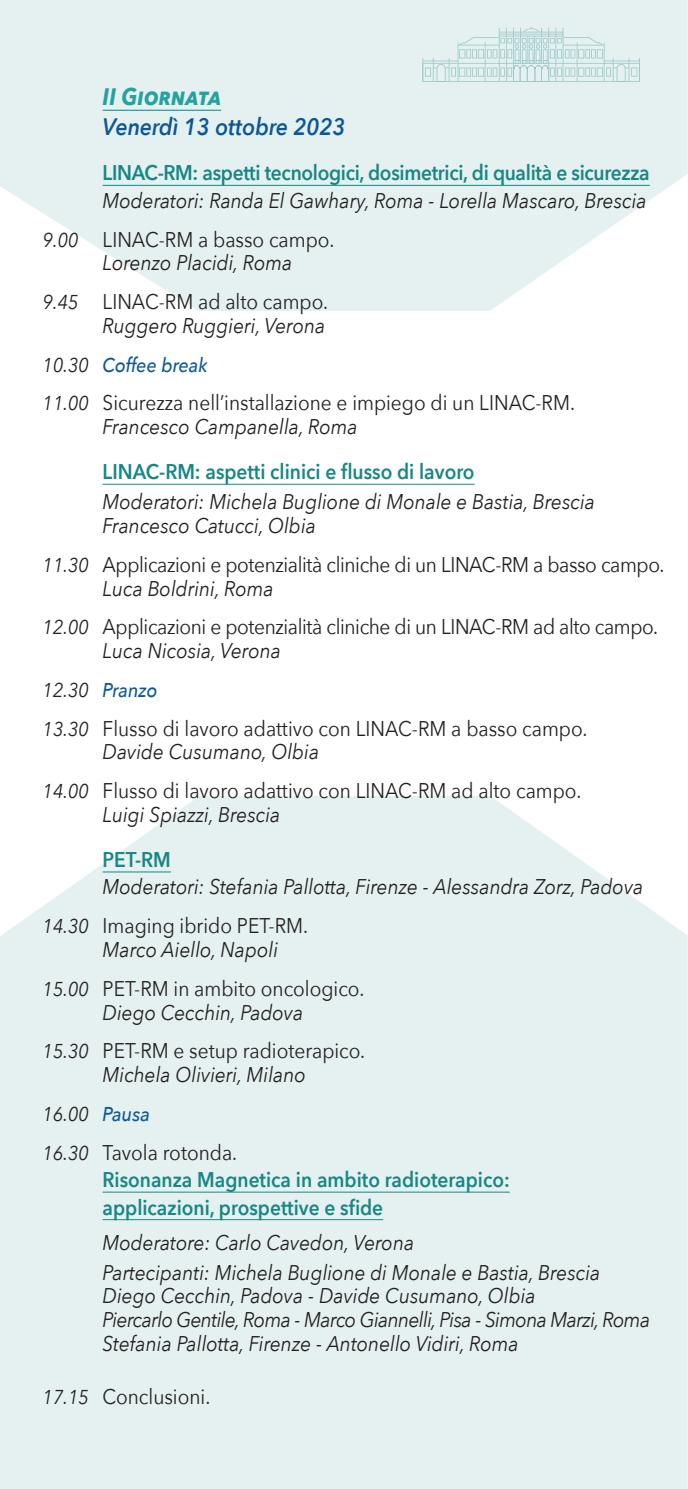
<style>
.page{position:relative;width:688px;height:1489px;background:#fff}
.page>*{position:absolute;margin:0;border:0;box-sizing:border-box;transform-origin:0 0}
.t1{font:italic 600 23.75px "Avenir Next";color:#0b5897;scale:.9 1}
.t2{font:italic 700 23.75px "Avenir Next";color:#24a29e;scale:.9 1}
.t3{font:italic 21.25px/23.8px "Avenir Next";color:#231f20;scale:.9 1}
.t4{font:21.25px/38.8px "Avenir Next";color:#231f20;scale:.9 1}
.t5{font:600 21.25px/27.5px "Avenir Next";color:#168784;scale:.9 1}
.t6{font:21.25px/23.8px "Avenir Next";letter-spacing:-.02em;color:#231f20;scale:.9 1}
.t7{font:italic 500 20px "Avenir Next";color:#0b5897;scale:.9 1}
.t8{font:italic 20px "Avenir Next";color:#231f20;scale:.9 1}
.s1{font-size:20px}
.s2{font-style:normal}
.s3{font-style:italic}
.s4{font-style:italic;font-size:20px}
.s5{font-weight:400;color:#231f20}
.s6{font-weight:500;color:#0b5897}
.s7{font-weight:400;font-style:italic;font-size:20px;color:#231f20}
</style>
<div class="page">
<svg style="left:0;top:0;width:687px;height:311px;background:#e8f1f1"></svg>
<div style="left:0;top:796px;width:687px;height:692px;background:#e5f0f0"></div>
<svg style="left:422px;top:27px;width:217px;height:55px;background:#d5e7e7"></svg>
<hr style="left:103px;top:110px;width:118px;height:1px;background:#24a29e">
<hr style="left:103px;top:185px;width:546px;height:1px;background:#168784">
<hr style="left:103px;top:484px;width:371px;height:1px;background:#168784">
<hr style="left:103px;top:871px;width:68px;height:1px;background:#168784">
<hr style="left:103px;top:1191px;width:406px;height:1px;background:#168784">
<hr style="left:103px;top:1219px;width:280px;height:1px;background:#168784">
<p class="t2" style="left:103px;top:76px;width:133px">II Giornata</p>
<p class="t1" style="left:103px;top:107px;width:271px">Venerdì 13 ottobre 2023</p>
<p class="t5" style="left:103px;top:159px;width:609px">LINAC-RM: aspetti tecnologici, dosimetrici, di qualità e sicurezza</p>
<p class="t3" style="left:43px;top:180px;width:672px;line-height:38.8px;text-indent:60px">Moderatori: Randa El Gawhary, Roma - Lorella Mascaro, Brescia<br><span class="s1">9.00</span> <span class="s2">LINAC-RM a basso campo.</span></p>
<p class="t4" style="left:43px;top:243px;width:319px;text-indent:60px"><span class="s3">Lorenzo Placidi, Roma<br></span><span class="s4">9.45</span> LINAC-RM ad alto campo.</p>
<p class="t3" style="left:103px;top:313px;width:249px">Ruggero Ruggieri, Verona</p>
<p class="t7" style="left:43px;top:348px;width:185px"><span class="s5">10.30</span> Coffee break</p>
<p class="t4" style="left:103px;top:390px;width:526px;line-height:23.8px;text-indent:-60px"><span class="s4">11.00</span> Sicurezza nell’installazione e impiego di un LINAC-RM.<br><span class="s3">Francesco Campanella, Roma</span></p>
<p class="t5" style="left:103px;top:457px;width:415px">LINAC-RM: aspetti clinici e flusso di lavoro</p>
<p class="t3" style="left:103px;top:489px;width:548px">Moderatori: Michela Buglione di Monale e Bastia, Brescia<br>Francesco Catucci, Olbia</p>
<p class="t6" style="left:103px;top:551px;width:625px;text-indent:-60px"><span class="s4">11.30</span> Applicazioni e potenzialità cliniche di un LINAC-RM a basso campo.<br><span class="s3">Luca Boldrini, Roma</span></p>
<p class="t6" style="left:103px;top:614px;width:618px;text-indent:-60px"><span class="s4">12.00</span> Applicazioni e potenzialità cliniche di un LINAC-RM ad alto campo.<br><span class="s3">Luca Nicosia, Verona</span></p>
<p class="t7" style="left:43px;top:673px;width:129px"><span class="s5">12.30</span> Pranzo</p>
<p class="t4" style="left:103px;top:715px;width:540px;line-height:23.8px;text-indent:-60px"><span class="s4">13.30</span> Flusso di lavoro adattivo con LINAC-RM a basso campo.<br><span class="s3">Davide Cusumano, Olbia</span></p>
<p class="t4" style="left:103px;top:778px;width:533px;line-height:23.8px;text-indent:-60px"><span class="s4">14.00</span> Flusso di lavoro adattivo con LINAC-RM ad alto campo.<br><span class="s3">Luigi Spiazzi, Brescia</span></p>
<p class="t5" style="left:103px;top:845px;width:77px">PET-RM</p>
<p class="t3" style="left:43px;top:866px;width:668px;line-height:38.8px;text-indent:60px">Moderatori: Stefania Pallotta, Firenze - Alessandra Zorz, Padova<br><span class="s1">14.30</span> <span class="s2">Imaging ibrido PET-RM.</span></p>
<p class="t4" style="left:43px;top:929px;width:359px;text-indent:60px"><span class="s3">Marco Aiello, Napoli<br></span><span class="s4">15.00</span> PET-RM in ambito oncologico.</p>
<p class="t4" style="left:43px;top:991px;width:360px;text-align:center"><span class="s3">Diego Cecchin, Padova<br></span><span class="s4">15.30</span> PET-RM e setup radioterapico.</p>
<p class="t3" style="left:103px;top:1061px;width:227px">Michela Olivieri, Milano</p>
<p class="t8" style="left:43px;top:1096px;width:121px">16.00 <span class="s6">Pausa</span></p>
<p class="t5" style="left:103px;top:1137px;width:454px;text-indent:-60px"><span class="s7">16.30</span> <span class="s5">Tavola rotonda.<br></span>Risonanza Magnetica in ambito radioterapico: applicazioni, prospettive e sfide</p>
<p class="t3" style="left:103px;top:1226px;width:554px;line-height:30px">Moderatore: Carlo Cavedon, Verona<br>Partecipanti: Michela Buglione di Monale e Bastia, Brescia</p>
<p class="t3" style="left:103px;top:1283px;width:610px">Diego Cecchin, Padova - Davide Cusumano, Olbia<br>Piercarlo Gentile, Roma - Marco Giannelli, Pisa - Simona Marzi, Roma<br>Stefania Pallotta, Firenze - Antonello Vidiri, Roma</p>
<p class="t4" style="left:43px;top:1375px;width:188px"><span class="s4">17.15</span> Conclusioni.</p>
</div>
